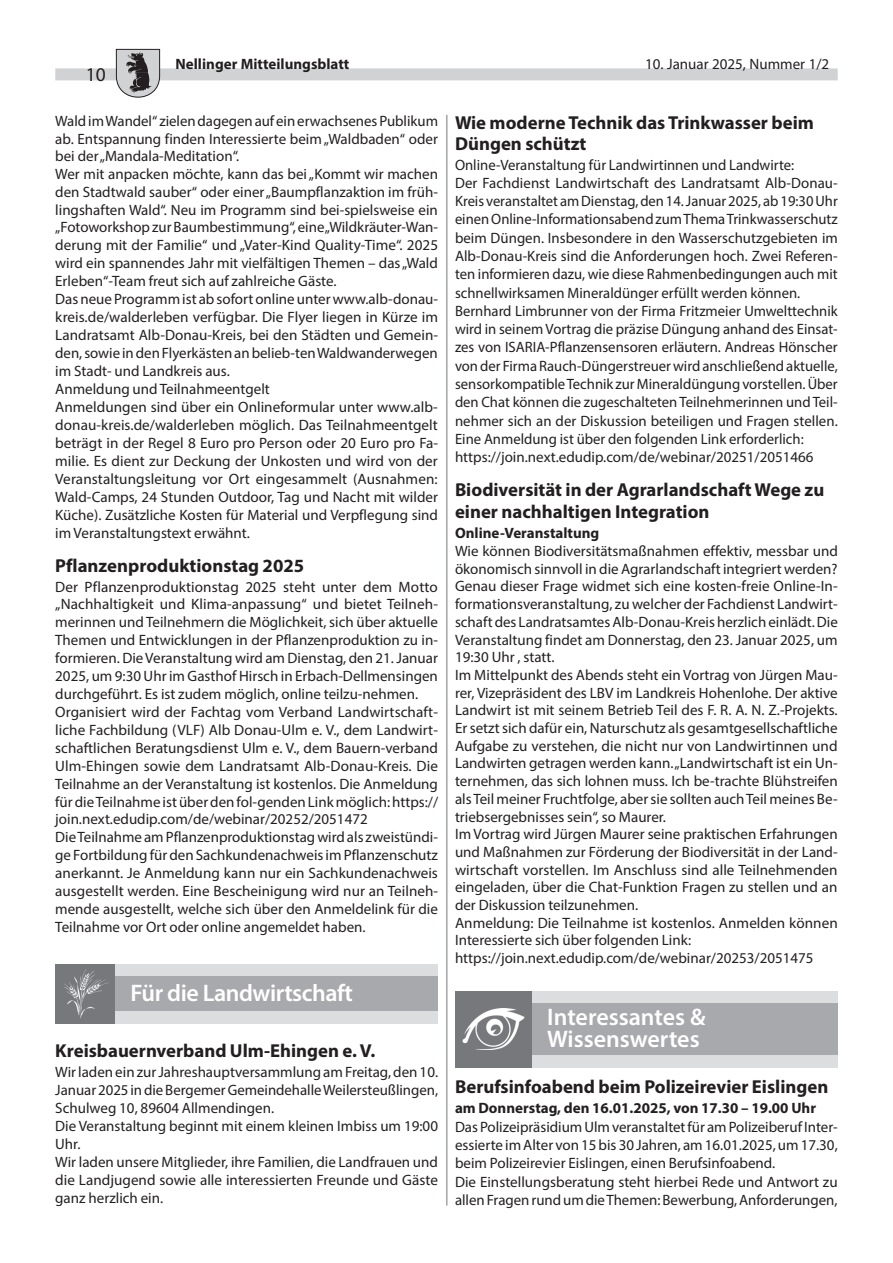
<style>
.page{position:relative;width:893px;height:1263px;background:#fff}
.page>*{position:absolute;margin:0;border:0;box-sizing:border-box;transform-origin:0 0}
.t1{font:600 24px/22.5px "Myriad Pro";letter-spacing:-.005em;color:#fff}
.t2{font:19.5px "Myriad Pro";color:#231f20}
.t3{font:700 18.75px/21px "Myriad Pro";color:#231f20}
.t4{font:15px/17.9px "Myriad Pro";color:#231f20}
.t5{font:700 15px "Myriad Pro";color:#231f20}
</style>
<div class="page">
<div style="left:55px;top:68px;width:783px;height:12px;background:#d1d2d4"></div>
<svg style="left:115px;top:49px;width:46px;height:49px"></svg>
<hr style="left:446px;top:115px;width:1px;height:1090px;background:#76787b">
<div style="left:55px;top:964px;width:383px;height:59px;background:#dcdddf"></div>
<div style="left:55px;top:977px;width:383px;height:34px;background:#a8a9ad"></div>
<div style="left:55px;top:964px;width:60px;height:59px;background:#76787b"></div>
<img style="left:64px;top:969px;width:69px;height:50px">
<div style="left:455px;top:991px;width:383px;height:77px;background:#dcdddf"></div>
<div style="left:455px;top:1004px;width:383px;height:51px;background:#a8a9ad"></div>
<div style="left:455px;top:991px;width:76px;height:77px;background:#76787b"></div>
<img style="left:463px;top:1008px;width:62px;height:41px">
<h2 class="t2" style="left:86px;top:62px;width:22px">10</h2>
<p class="t5" style="left:176px;top:54px;width:175px">Nellinger Mitteilungsblatt</p>
<p class="t4" style="left:645px;top:55px;width:185px">10. Januar 2025, Nummer 1/2</p>
<p class="t4" style="left:55px;top:112px;width:384px">Wald im Wandel“ zielen dagegen auf ein erwachsenes Publikum ab. Entspannung finden Interessierte beim „Waldbaden“ oder bei der „Mandala-Meditation“.<br>Wer mit anpacken möchte, kann das bei „Kommt wir machen den Stadtwald sauber“ oder einer „Baumpflanzaktion im früh&shy;lingshaften Wald“. Neu im Programm sind bei-spielsweise ein „Fotoworkshop zur Baumbestimmung“, eine „Wildkräuter-Wan&shy;derung mit der Familie“ und „Vater-Kind Quality-Time“. 2025 wird ein spannendes Jahr mit vielfältigen Themen – das „Wald Erleben“-Team freut sich auf zahlreiche Gäste.<br>Das neue Programm ist ab sofort online unter www.alb-donau&shy;kreis.de/walderleben verfügbar. Die Flyer liegen in Kürze im Landratsamt Alb-Donau-Kreis, bei den Städten und Gemein&shy;den, sowie in den Flyerkästen an belieb-ten Waldwanderwegen im Stadt- und Landkreis aus.<br>Anmeldung und Teilnahmeentgelt<br>Anmeldungen sind über ein Onlineformular unter www.alb&shy;donau-kreis.de/walderleben möglich. Das Teilnahmeentgelt beträgt in der Regel 8 Euro pro Person oder 20 Euro pro Fa&shy;milie. Es dient zur Deckung der Unkosten und wird von der Veranstaltungsleitung vor Ort eingesammelt (Ausnahmen:<br>Wald-Camps, 24 Stunden Outdoor, Tag und Nacht mit wilder Küche). Zusätzliche Kosten für Material und Verpflegung sind im Veranstaltungstext erwähnt.</p>
<p class="t3" style="left:55px;top:554px;width:250px">Pflanzenproduktionstag 2025</p>
<p class="t4" style="left:55px;top:577px;width:384px">Der Pflanzenproduktionstag 2025 steht unter dem Motto „Nachhaltigkeit und Klima-anpassung“ und bietet Teilneh&shy;merinnen und Teilnehmern die Möglichkeit, sich über aktuelle Themen und Entwicklungen in der Pflanzenproduktion zu in&shy;formieren. Die Veranstaltung wird am Dienstag, den 21. Januar 2025, um 9:30 Uhr im Gasthof Hirsch in Erbach-Dellmensingen durchgeführt. Es ist zudem möglich, online teilzu-nehmen.<br>Organisiert wird der Fachtag vom Verband Landwirtschaft&shy;liche Fachbildung (VLF) Alb Donau-Ulm e. V., dem Landwirt&shy;schaftlichen Beratungsdienst Ulm e. V., dem Bauern-verband Ulm-Ehingen sowie dem Landratsamt Alb-Donau-Kreis. Die Teilnahme an der Veranstaltung ist kostenlos. Die Anmeldung für die Teilnahme ist über den fol-genden Link möglich: https:// join.next.edudip.com/de/webinar/20252/2051472<br>Die Teilnahme am Pflanzenproduktionstag wird als zweistündi&shy;ge Fortbildung für den Sachkundenachweis im Pflanzenschutz anerkannt. Je Anmeldung kann nur ein Sachkundenachweis ausgestellt werden. Eine Bescheinigung wird nur an Teilneh&shy;mende ausgestellt, welche sich über den Anmeldelink für die Teilnahme vor Ort oder online angemeldet haben.</p>
<h1 class="t1" style="left:131px;top:981px;width:224px">Für die Landwirtschaft</h1>
<p class="t3" style="left:55px;top:1040px;width:321px">Kreisbauernverband Ulm-Ehingen e. V.</p>
<p class="t4" style="left:55px;top:1063px;width:384px">Wir laden ein zur Jahreshauptversammlung am Freitag, den 10.<br>Januar 2025 in die Bergemer Gemeindehalle Weilersteußlingen, Schulweg 10, 89604 Allmendingen.<br>Die Veranstaltung beginnt mit einem kleinen Imbiss um 19:00<br>Uhr.<br>Wir laden unsere Mitglieder, ihre Familien, die Landfrauen und die Landjugend sowie alle interessierten Freunde und Gäste ganz herzlich ein.</p>
<p class="t3" style="left:455px;top:111px;width:360px">Wie moderne Technik das Trinkwasser beim<br>Düngen schützt</p>
<p class="t4" style="left:455px;top:156px;width:384px;line-height:18.3px">Online-Veranstaltung für Landwirtinnen und Landwirte:<br>Der Fachdienst Landwirtschaft des Landratsamt Alb-Donau-Kreis veranstaltet am Dienstag, den 14. Januar 2025, ab 19:30 Uhr einen Online-Informationsabend zum Thema Trinkwasserschutz beim Düngen. Insbesondere in den Wasserschutzgebieten im Alb-Donau-Kreis sind die Anforderungen hoch. Zwei Referen&shy;ten informieren dazu, wie diese Rahmenbedingungen auch mit schnellwirksamen Mineraldünger erfüllt werden können.<br>Bernhard Limbrunner von der Firma Fritzmeier Umwelttechnik wird in seinem Vortrag die präzise Düngung anhand des Einsat&shy;zes von ISARIA-Pflanzensensoren erläutern. Andreas Hönscher von der Firma Rauch-Düngerstreuer wird anschließend aktuelle, sensorkompatible Technik zur Mineraldüngung vorstellen. Über den Chat können die zugeschalteten Teilnehmerinnen und Teil&shy;nehmer sich an der Diskussion beteiligen und Fragen stellen.<br>Eine Anmeldung ist über den folgenden Link erforderlich: https://join.next.edudip.com/de/webinar/20251/2051466</p>
<p class="t3" style="left:455px;top:479px;width:371px">Biodiversität in der Agrarlandschaft Wege zu einer nachhaltigen Integration</p>
<p class="t5" style="left:455px;top:523px;width:146px">Online-Veranstaltung</p>
<p class="t4" style="left:455px;top:542px;width:384px">Wie können Biodiversitätsmaßnahmen effektiv, messbar und ökonomisch sinnvoll in die Agrarlandschaft integriert werden?<br>Genau dieser Frage widmet sich eine kosten-freie Online-In&shy;formationsveranstaltung, zu welcher der Fachdienst Landwirt&shy;schaft des Landratsamtes Alb-Donau-Kreis herzlich einlädt. Die Veranstaltung findet am Donnerstag, den 23. Januar 2025, um 19:30 Uhr , statt.<br>Im Mittelpunkt des Abends steht ein Vortrag von Jürgen Mau&shy;rer, Vizepräsident des LBV im Landkreis Hohenlohe. Der aktive Landwirt ist mit seinem Betrieb Teil des F. R. A. N. Z.-Projekts.<br>Er setzt sich dafür ein, Naturschutz als gesamtgesellschaftliche Aufgabe zu verstehen, die nicht nur von Landwirtinnen und Landwirten getragen werden kann. „Landwirtschaft ist ein Un&shy;ternehmen, das sich lohnen muss. Ich be-trachte Blühstreifen als Teil meiner Fruchtfolge, aber sie sollten auch Teil meines Be&shy;triebsergebnisses sein“, so Maurer.<br>Im Vortrag wird Jürgen Maurer seine praktischen Erfahrungen und Maßnahmen zur Förderung der Biodiversität in der Land&shy;wirtschaft vorstellen. Im Anschluss sind alle Teilnehmenden eingeladen, über die Chat-Funktion Fragen zu stellen und an der Diskussion teilzunehmen.<br>Anmeldung: Die Teilnahme ist kostenlos. Anmelden können Interessierte sich über folgenden Link: https://join.next.edudip.com/de/webinar/20253/2051475</p>
<h1 class="t1" style="left:547px;top:1005px;width:160px">Interessantes &amp;<br>Wissenswertes</h1>
<p class="t3" style="left:455px;top:1075px;width:375px">Berufsinfoabend beim Polizeirevier Eislingen</p>
<p class="t5" style="left:455px;top:1098px;width:363px">am Donnerstag, den 16.01.2025, von 17.30 – 19.00 Uhr</p>
<p class="t4" style="left:455px;top:1117px;width:384px;line-height:18.3px">Das Polizeipräsidium Ulm veranstaltet für am Polizeiberuf Inter&shy;essierte im Alter von 15 bis 30 Jahren, am 16.01.2025, um 17.30, beim Polizeirevier Eislingen, einen Berufsinfoabend.<br>Die Einstellungsberatung steht hierbei Rede und Antwort zu allen Fragen rund um die Themen: Bewerbung, Anforderungen,</p>
</div>
